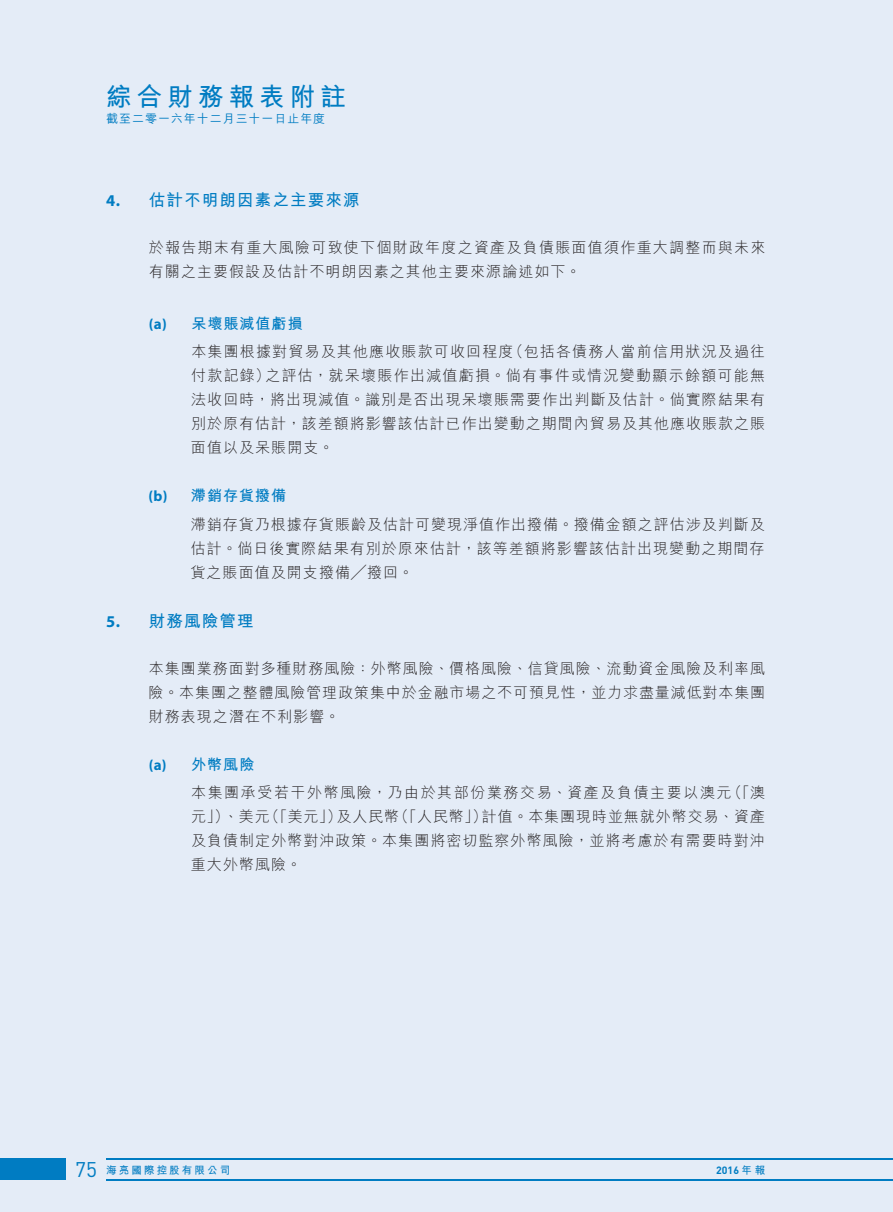
<style>
.page{position:relative;width:893px;height:1212px;background:#e4ecf7}
.page>*{position:absolute;margin:0;border:0;box-sizing:border-box;transform-origin:0 0}
.t1{font:700 25.5px "M Hei HK";letter-spacing:.2em;color:#007cc2}
.t2{font:21px "DIN Pro";color:#007cc2}
.t3{font:700 16.5px "M Hei HK";letter-spacing:.07em;color:#007cc2}
.t4{font:700 16.5px "Myriad Pro";color:#007cc2}
.t5{font:300 15px/24px "M Hei HK";letter-spacing:.07em;color:#231f20}
.t6{font:300 15px/24px "M Hei HK";letter-spacing:.105em;color:#231f20}
.t7{font:700 15px "M Hei HK";letter-spacing:.07em;color:#007cc2}
.t8{font:700 15px "Myriad Pro";color:#007cc2}
.t9{font:500 12px "M Hei HK";letter-spacing:.08em;color:#007cc2}
.t10{font:700 10.5px "M Hei HK";letter-spacing:.2em;color:#007cc2}
.t11{font:700 10.5px "DIN Pro";color:#007cc2}
.s1{font-family:"M Hei HK"}
</style>
<div class="page">
<div style="left:0;top:1159px;width:66px;height:21px;background:#007cc2"></div>
<hr style="left:106px;top:1159px;width:787px;height:1px;background:#007cc2">
<hr style="left:106px;top:1179px;width:787px;height:1px;background:#007cc2">
<h1 class="t1" style="left:106px;top:78px;width:241px">綜合財務報表附註</h1>
<p class="t9" style="left:106px;top:110px;width:220px">截至二零一六年十二月三十一日止年度</p>
<p class="t4" style="left:106px;top:190px;width:15px">4.</p>
<p class="t4" style="left:106px;top:611px;width:15px">5.</p>
<p class="t3" style="left:149px;top:188px;width:212px">估計不明朗因素之主要來源</p>
<p class="t5" style="left:149px;top:235px;width:618px">於報告期末有重大風險可致使下個財政年度之資產及負債賬面值須作重大調整而與未來有關之主要假設及估計不明朗因素之其他主要來源論述如下。</p>
<p class="t7" style="left:191px;top:313px;width:113px">呆壞賬減值虧損</p>
<p class="t8" style="left:149px;top:314px;width:19px">)a(</p>
<p class="t8" style="left:148px;top:486px;width:20px">b( )</p>
<p class="t5" style="left:508px;top:339px;width:258px">（包括各債務人當前信用狀況及過往</p>
<p class="t5" style="left:265px;top:339px;width:501px;text-indent:-74px">本集團根據對貿易及其他應收賬款可收回程度<br>之評估，就呆壞賬作出減值虧損。倘有事件或情況變動顯示餘額可能無</p>
<p class="t5" style="left:191px;top:363px;width:576px">付款記錄）<br>法收回時，將出現減值。識別是否出現呆壞賬需要作出判斷及估計。倘實際結果有別於原有估計，該差額將影響該估計已作出變動之期間內貿易及其他應收賬款之賬面值以及呆賬開支。</p>
<p class="t7" style="left:191px;top:485px;width:97px">滯銷存貨撥備</p>
<p class="t5" style="left:190px;top:511px;width:576px;text-align:justify">滯銷存貨乃根據存貨賬齡及估計可變現淨值作出撥備。撥備金額之評估涉及判斷及估計。倘日後實際結果有別於原來估計，該等差額將影響該估計出現變動之期間存貨之賬面值及開支撥備╱撥回。</p>
<p class="t3" style="left:149px;top:609px;width:106px">財務風險管理</p>
<p class="t5" style="left:149px;top:655px;width:618px;text-align:justify">本集團業務面對多種財務風險：外幣風險、價格風險、信貸風險、流動資金風險及利率風險。本集團之整體風險管理政策集中於金融市場之不可預見性，並力求盡量減低對本集團財務表現之潛在不利影響。</p>
<p class="t7" style="left:191px;top:753px;width:65px">外幣風險</p>
<p class="t8" style="left:149px;top:755px;width:19px">)a(</p>
<p class="t5" style="left:727px;top:780px;width:40px">（「澳</p>
<p class="t6" style="left:482px;top:780px;width:285px;text-indent:-291px">本集團承受若干外幣風險，乃由於其部份業務交易、資產及負債主要以澳元<br>計值。本集團現時並無就外幣交易、資產</p>
<p class="t5" style="left:191px;top:804px;width:576px">元」）、美元<br>及負債制定外幣對沖政策。本集團將密切監察外幣風險，並將考慮於有需要時對沖重大外幣風險。</p>
<p class="t5" style="left:265px;top:804px;width:79px">（「美元」）</p>
<p class="t5" style="left:394px;top:804px;width:95px">（「人民幣」）</p>
<p class="t5" style="left:336px;top:804px;width:64px">及人民幣</p>
<h2 class="t2" style="left:75px;top:1155px;width:23px">75</h2>
<p class="t10" style="left:106px;top:1162px;width:125px">海亮國際控股有限公司</p>
<p class="t11" style="left:716px;top:1162px;width:51px">2016 <span class="s1">年報</span></p>
</div>
